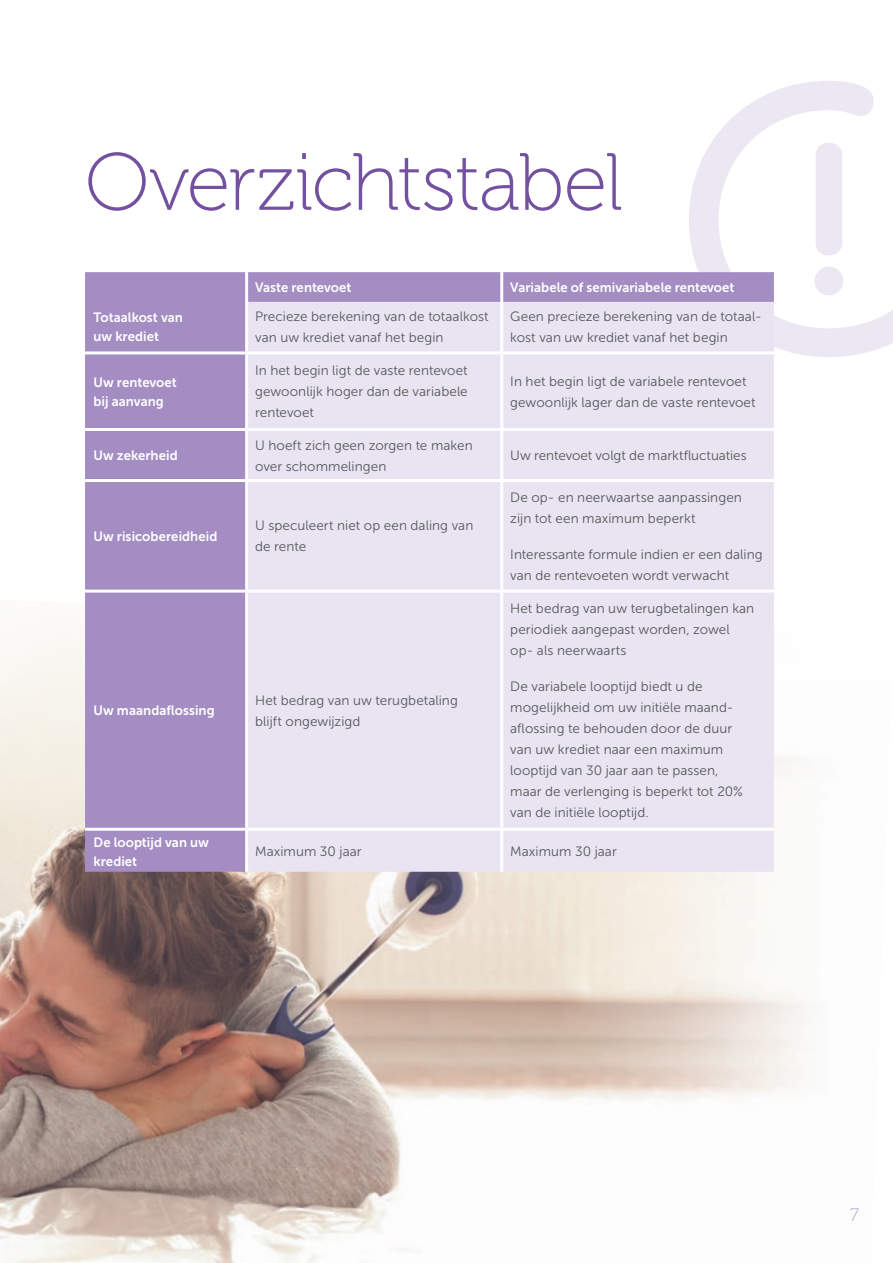
<style>
.page{position:relative;width:893px;height:1263px;background:#fff}
.page>*{position:absolute;margin:0;border:0;box-sizing:border-box;transform-origin:0 0}
.t1{font:81px "Museo 100";letter-spacing:-.025em;color:#7450a0}
.t2{font:18px "Museo 100";color:#b19ecb}
.t3{font:13.5px/21px "Museo Sans 300";letter-spacing:.005em;color:#57585a}
.t4{font:13.5px/19.5px "Museo Sans 700";letter-spacing:.005em;color:#fff}
</style>
<div class="page">
<img style="left:0;top:634px;width:811px;height:629px">
<svg style="left:689px;top:81px;width:204px;height:276px"></svg>
<svg style="left:814px;top:143px;width:29px;height:152px"></svg>
<div style="left:85px;top:272px;width:160px;height:600px;background:#a38dc2"></div>
<svg style="left:248px;top:272px;width:526px;height:30px;background:#a38ec2"></svg>
<div style="left:248px;top:302px;width:526px;height:570px;background:#e8e4f1"></div>
<hr style="left:500px;top:272px;width:3px;height:30px;background:#fff">
<hr style="left:500px;top:302px;width:3px;height:49px;background:#fff">
<hr style="left:500px;top:354px;width:3px;height:74px;background:#fff">
<hr style="left:500px;top:431px;width:3px;height:48px;background:#fff">
<hr style="left:500px;top:482px;width:3px;height:108px;background:#fff">
<hr style="left:500px;top:593px;width:3px;height:235px;background:#fff">
<hr style="left:500px;top:831px;width:3px;height:41px;background:#fff">
<hr style="left:247px;top:351px;width:255px;height:3px;background:#fff">
<hr style="left:502px;top:351px;width:272px;height:3px;background:#fff">
<hr style="left:247px;top:428px;width:255px;height:3px;background:#fff">
<hr style="left:502px;top:428px;width:272px;height:3px;background:#fff">
<hr style="left:247px;top:479px;width:255px;height:3px;background:#fff">
<hr style="left:502px;top:479px;width:272px;height:3px;background:#fff">
<hr style="left:247px;top:590px;width:255px;height:3px;background:#fff">
<hr style="left:502px;top:590px;width:272px;height:3px;background:#fff">
<hr style="left:247px;top:828px;width:255px;height:3px;background:#fff">
<hr style="left:502px;top:828px;width:272px;height:3px;background:#fff">
<hr style="left:85px;top:351px;width:162px;height:3px;background:#fff">
<hr style="left:85px;top:428px;width:162px;height:3px;background:#fff">
<hr style="left:85px;top:479px;width:162px;height:3px;background:#fff">
<hr style="left:85px;top:590px;width:162px;height:3px;background:#fff">
<hr style="left:85px;top:828px;width:162px;height:3px;background:#fff">
<hr style="left:245px;top:593px;width:3px;height:235px;background:#fff">
<hr style="left:245px;top:831px;width:3px;height:41px;background:#fff">
<h1 class="t1" style="left:85px;top:139px;width:540px">Overzichtstabel</h1>
<p class="t4" style="left:255px;top:278px;width:98px">Vaste rentevoet</p>
<p class="t4" style="left:510px;top:278px;width:226px">Variabele of semivariabele rentevoet</p>
<p class="t4" style="left:94px;top:308px;width:91px">Totaalkost van uw krediet</p>
<p class="t3" style="left:255px;top:306px;width:235px">Precieze berekening van de totaalkost van uw krediet vanaf het begin</p>
<p class="t3" style="left:510px;top:306px;width:253px">Geen precieze berekening van de totaal&shy;kost van uw krediet vanaf het begin</p>
<p class="t4" style="left:94px;top:372px;width:85px">Uw rentevoet bij aanvang</p>
<p class="t3" style="left:255px;top:360px;width:214px;text-align:justify">In het begin ligt de vaste rentevoet gewoonlijk hoger dan de variabele rentevoet</p>
<p class="t3" style="left:510px;top:371px;width:247px">In het begin ligt de variabele rentevoet gewoonlijk lager dan de vaste rentevoet</p>
<p class="t4" style="left:94px;top:446px;width:86px">Uw zekerheid</p>
<p class="t3" style="left:255px;top:434px;width:219px">U hoeft zich geen zorgen te maken over schommelingen</p>
<p class="t3" style="left:510px;top:445px;width:238px">Uw rentevoet volgt de marktfluctuaties</p>
<p class="t4" style="left:94px;top:526px;width:125px">Uw risicobereidheid</p>
<p class="t3" style="left:255px;top:515px;width:220px">U speculeert niet op een daling van de rente</p>
<p class="t4" style="left:94px;top:701px;width:123px">Uw maandaflossing</p>
<p class="t3" style="left:255px;top:690px;width:204px">Het bedrag van uw terugbetaling blijft ongewijzigd</p>
<p class="t3" style="left:510px;top:487px;width:233px">De op- en neerwaartse aanpassingen zijn tot een maximum beperkt</p>
<p class="t3" style="left:510px;top:544px;width:254px">Interessante formule indien er een daling van de rentevoeten wordt verwacht</p>
<p class="t3" style="left:510px;top:598px;width:245px">Het bedrag van uw terugbetalingen kan periodiek aangepast worden, zowel op- als neerwaarts</p>
<p class="t3" style="left:510px;top:676px;width:234px">De variabele looptijd biedt u de mogelijkheid om uw initiële maand&shy;aflossing te behouden door de duur van uw krediet naar een maximum looptijd van 30 jaar aan te passen, maar de verlenging is beperkt tot 20% van de initiële looptijd.</p>
<p class="t4" style="left:94px;top:832px;width:117px">De looptijd van uw krediet</p>
<p class="t3" style="left:255px;top:841px;width:108px">Maximum 30 jaar</p>
<p class="t3" style="left:510px;top:841px;width:108px">Maximum 30 jaar</p>
<h2 class="t2" style="left:850px;top:1205px;width:10px">7</h2>
</div>
